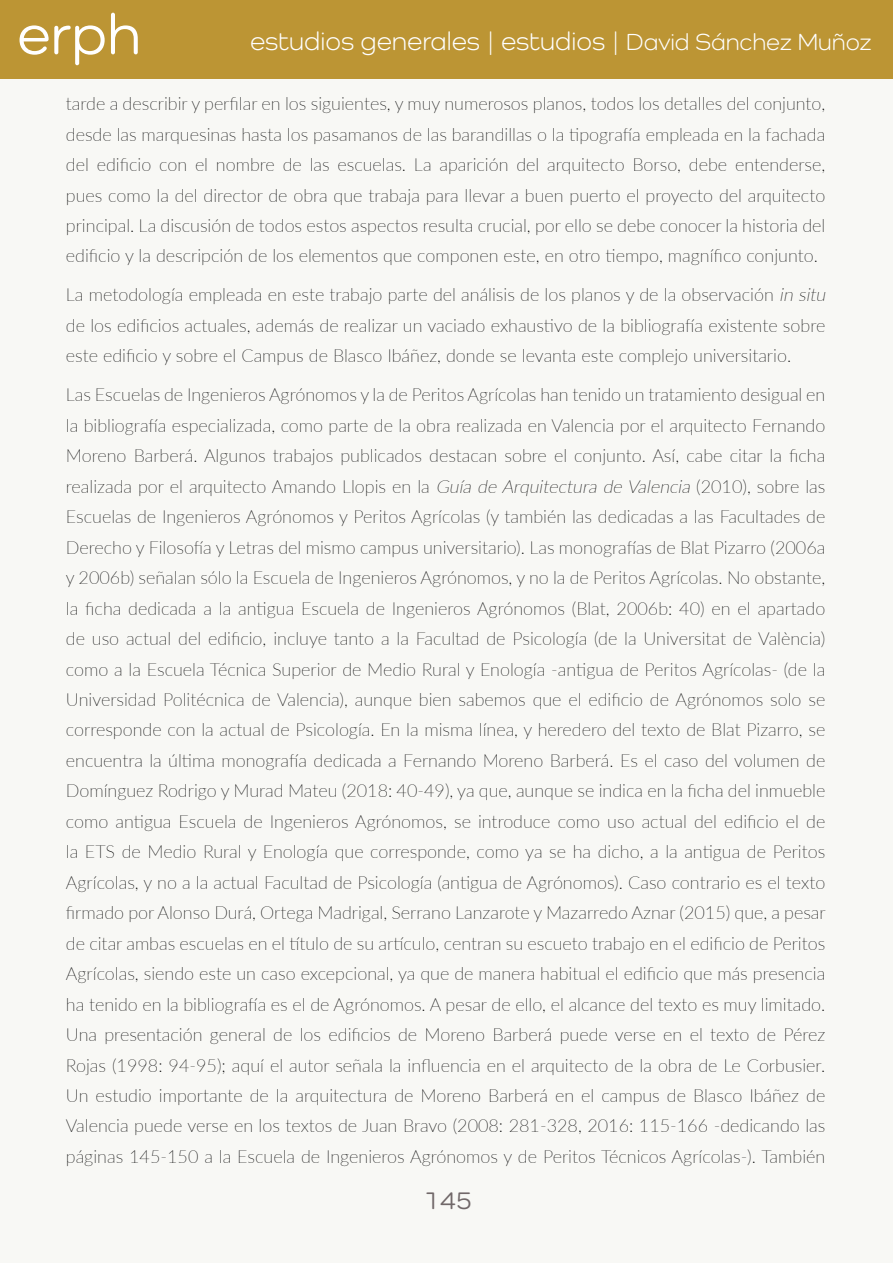
<style>
.page{position:relative;width:893px;height:1263px;background:#f8f8f5}
.page>*{position:absolute;margin:0;border:0;box-sizing:border-box;transform-origin:0 0}
.t1{font:500 58.5px "Como";color:#fff}
.t2{font:26.4px "Como";color:#fff}
.t3{font:500 25.5px "Como";color:#716869}
.t4{font:100 18px/30.5px "Lato";color:#000;text-align:justify}
.s1{font-style:italic}
.s2{font-size:24px}
</style>
<div class="page">
<div style="left:0;top:0;width:893px;height:79px;background:#bc9534"></div>
<h1 class="t1" style="left:17px;top:-1px;width:125px">erph</h1>
<p class="t4" style="left:66px;top:88px;width:761px">tarde a describir y perfilar en los siguientes, y muy numerosos planos, todos los detalles del conjunto, desde las marquesinas hasta los pasamanos de las barandillas o la tipografía empleada en la fachada del edificio con el nombre de las escuelas. La aparición del arquitecto Borso, debe entenderse, pues como la del director de obra que trabaja para llevar a buen puerto el proyecto del arquitecto principal. La discusión de todos estos aspectos resulta crucial, por ello se debe conocer la historia del edificio y la descripción de los elementos que componen este, en otro tiempo, magnífico conjunto.</p>
<p class="t4" style="left:66px;top:279px;width:765px;text-align:left">La metodología empleada en este trabajo parte del análisis de los planos y de la observación <span class="s1">in situ </span>de los edificios actuales, además de realizar un vaciado exhaustivo de la bibliografía existente sobre este edificio y sobre el Campus de Blasco Ibáñez, donde se levanta este complejo universitario.</p>
<p class="t4" style="left:66px;top:379px;width:761px">Las Escuelas de Ingenieros Agrónomos y la de Peritos Agrícolas han tenido un tratamiento desigual en la bibliografía especializada, como parte de la obra realizada en Valencia por el arquitecto Fernando Moreno Barberá. Algunos trabajos publicados destacan sobre el conjunto. Así, cabe citar la ficha realizada por el arquitecto Amando Llopis en la <span class="s1">Guía de Arquitectura de Valencia</span> (2010), sobre las Escuelas de Ingenieros Agrónomos y Peritos Agrícolas (y también las dedicadas a las Facultades de Derecho y Filosofía y Letras del mismo campus universitario). Las monografías de Blat Pizarro (2006a y 2006b) señalan sólo la Escuela de Ingenieros Agrónomos, y no la de Peritos Agrícolas. No obstante, la ficha dedicada a la antigua Escuela de Ingenieros Agrónomos (Blat, 2006b: 40) en el apartado de uso actual del edificio, incluye tanto a la Facultad de Psicología (de la Universitat de València) como a la Escuela Técnica Superior de Medio Rural y Enología -antigua de Peritos Agrícolas- (de la Universidad Politécnica de Valencia), aunque bien sabemos que el edificio de Agrónomos solo se corresponde con la actual de Psicología. En la misma línea, y heredero del texto de Blat Pizarro, se encuentra la última monografía dedicada a Fernando Moreno Barberá. Es el caso del volumen de Domínguez Rodrigo y Murad Mateu (2018: 40-49), ya que, aunque se indica en la ficha del inmueble como antigua Escuela de Ingenieros Agrónomos, se introduce como uso actual del edificio el de la ETS de Medio Rural y Enología que corresponde, como ya se ha dicho, a la antigua de Peritos Agrícolas, y no a la actual Facultad de Psicología (antigua de Agrónomos). Caso contrario es el texto firmado por Alonso Durá, Ortega Madrigal, Serrano Lanzarote y Mazarredo Aznar (2015) que, a pesar de citar ambas escuelas en el título de su artículo, centran su escueto trabajo en el edificio de Peritos Agrícolas, siendo este un caso excepcional, ya que de manera habitual el edificio que más presencia ha tenido en la bibliografía es el de Agrónomos. A pesar de ello, el alcance del texto es muy limitado.<br>Una presentación general de los edificios de Moreno Barberá puede verse en el texto de Pérez Rojas (1998: 94-95); aquí el autor señala la influencia en el arquitecto de la obra de Le Corbusier.<br>Un estudio importante de la arquitectura de Moreno Barberá en el campus de Blasco Ibáñez de Valencia puede verse en los textos de Juan Bravo (2008: 281-328, 2016: 115-166 -dedicando las páginas 145-150 a la Escuela de Ingenieros Agrónomos y de Peritos Técnicos Agrícolas-). También</p>
<h2 class="t2" style="left:250px;top:25px;width:623px">estudios generales | estudios | <span class="s2">David Sánchez Muñoz</span></h2>
<h3 class="t3" style="left:423px;top:1185px;width:51px">145</h3>
</div>
